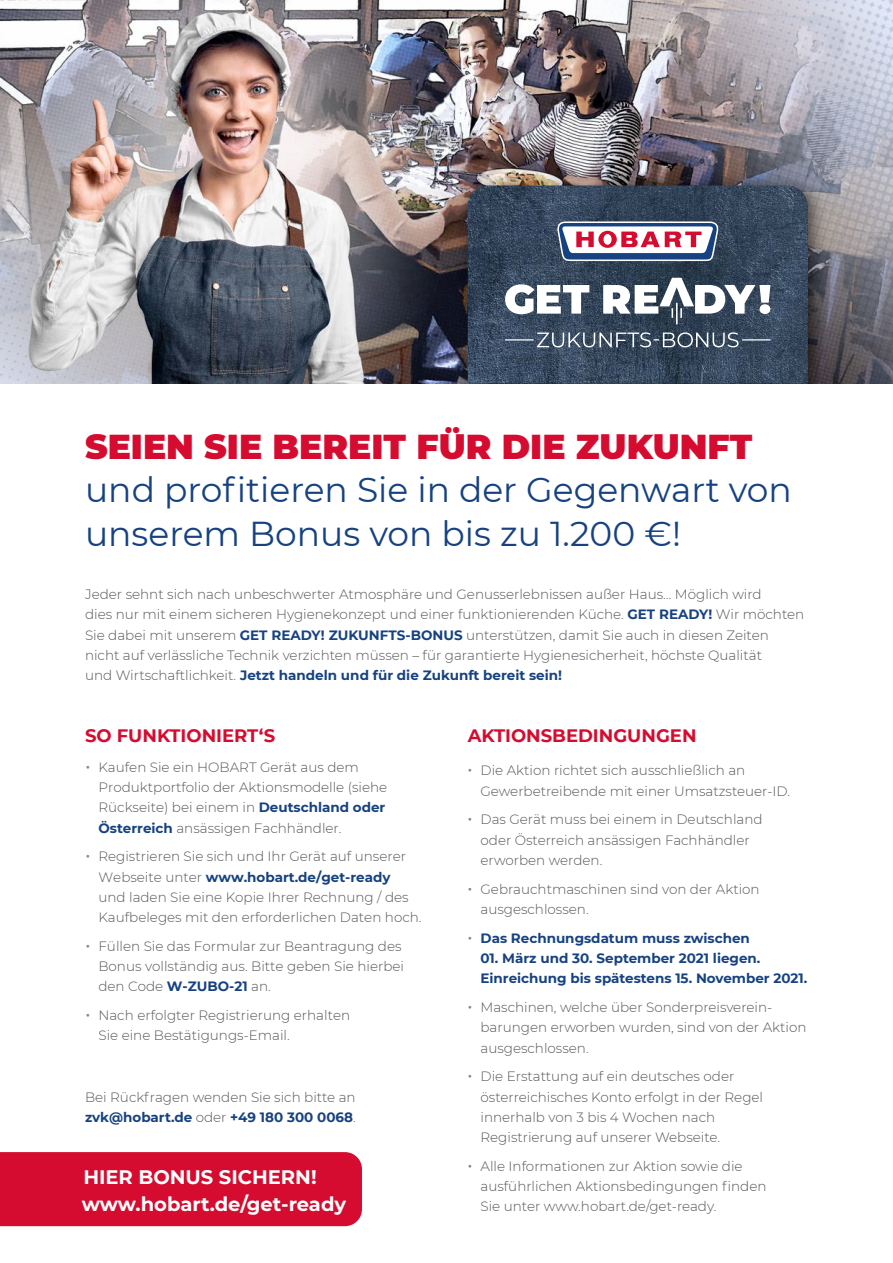
<style>
.page{position:relative;width:893px;height:1263px;background:#fff}
.page>*{position:absolute;margin:0;border:0;box-sizing:border-box;transform-origin:0 0}
.t1{font:34.5px/43.5px "Montserrat";color:#164282}
.t2{font:900 34.5px "Montserrat";color:#d50c2f}
.t3{font:700 19.5px/27px "Montserrat";color:#fff}
.t4{font:700 18px "Montserrat";color:#d50c2f}
.t5{font:300 13.5px/20.2px "Montserrat";color:#565656}
.t6{font:700 13.5px/20.2px "Montserrat";color:#164282}
.s1{font-weight:700;color:#164282}
.s2{font-weight:700;color:#878786}
.s3{color:#878786}
</style>
<div class="page">
<div style="left:0;top:1152px;width:362px;height:74px;background:#d50c2f"></div>
<img style="left:529px;top:0;width:364px;height:384px">
<div style="left:455px;top:173px;width:372px;height:211px;background:#000;opacity:.6"></div>
<img style="left:529px;top:185px;width:279px;height:199px">
<svg style="left:529px;top:332px;width:242px;height:15px;background:#5f6c7d"></svg>
<svg style="left:529px;top:278px;width:241px;height:46px"></svg>
<svg style="left:557px;top:221px;width:161px;height:40px"></svg>
<img style="left:0;top:0;width:529px;height:384px">
<h1 class="t2" style="left:85px;top:420px;width:669px">SEIEN SIE BEREIT FÜR DIE ZUKUNFT</h1>
<h1 class="t1" style="left:85px;top:467px;width:708px">und profitieren Sie in der Gegenwart von unserem Bonus von bis zu 1.200 €!</h1>
<p class="t5" style="left:85px;top:584px;width:721px">Jeder sehnt sich nach unbeschwerter Atmosphäre und Genusserlebnissen außer Haus… Möglich wird<br>dies nur mit einem sicheren Hygienekonzept und einer funktionierenden Küche. <span class="s1">GET READY!</span> Wir möchten Sie dabei mit unserem <span class="s1">GET READY! ZUKUNFTS-BONUS</span> unterstützen, damit Sie auch in diesen Zeiten nicht auf verlässliche Technik verzichten müssen – für garantierte Hygienesicherheit, höchste Qualität<br>und Wirtschaftlichkeit. <span class="s1">Jetzt handeln und für die Zukunft bereit sein!</span></p>
<h3 class="t4" style="left:85px;top:723px;width:192px">SO FUNKTIONIERT‘S</h3>
<p class="t5" style="left:98px;top:756px;width:290px;text-indent:-13px"><span class="s2">∙</span> Kaufen Sie ein HOBART Gerät aus dem Produktportfolio der Aktionsmodelle (siehe Rückseite) bei einem in <span class="s1">Deutschland oder Österreich</span> ansässigen Fachhändler.</p>
<p class="t5" style="left:98px;top:846px;width:325px;text-indent:-13px"><span class="s2">∙</span> Registrieren Sie sich und Ihr Gerät auf unserer Webseite unter <span class="s1">www.hobart.de/get-ready<br></span>und laden Sie eine Kopie Ihrer Rechnung / des Kaufbeleges mit den erforderlichen Daten hoch.</p>
<p class="t5" style="left:98px;top:935px;width:307px;text-indent:-13px"><span class="s2">∙</span> Füllen Sie das Formular zur Beantragung des<br>Bonus vollständig aus. Bitte geben Sie hierbei den Code <span class="s1">W-ZUBO-21</span> an.</p>
<p class="t5" style="left:98px;top:1005px;width:253px;text-indent:-13px"><span class="s2">∙</span> Nach erfolgter Registrierung erhalten<br>Sie eine Bestätigungs-Email.</p>
<p class="t5" style="left:85px;top:1086px;width:272px">Bei Rückfragen wenden Sie sich bitte an <span class="s1">zvk@hobart.de</span> oder <span class="s1">+49 180 300 0068</span>.</p>
<h2 class="t3" style="left:82px;top:1162px;width:266px">HIER BONUS SICHERN! www.hobart.de/get-ready</h2>
<h3 class="t4" style="left:468px;top:723px;width:230px">AKTIONSBEDINGUNGEN</h3>
<p class="t5" style="left:480px;top:760px;width:311px;text-indent:-13px"><span class="s2">∙</span> Die Aktion richtet sich ausschließlich an<br>Gewerbetreibende mit einer Umsatzsteuer-ID.</p>
<p class="t5" style="left:480px;top:809px;width:284px;text-indent:-13px"><span class="s2">∙</span> Das Gerät muss bei einem in Deutschland oder Österreich ansässigen Fachhändler erworben werden.</p>
<p class="t5" style="left:480px;top:878px;width:281px;text-indent:-13px"><span class="s2">∙</span> Gebrauchtmaschinen sind von der Aktion ausgeschlossen.</p>
<p class="t6" style="left:468px;top:927px;width:284px"><span class="s3">∙</span> Das Rechnungsdatum muss zwischen</p>
<p class="t6" style="left:480px;top:947px;width:328px">01. März und 30. September 2021 liegen.<br>Einreichung bis spätestens 15. November 2021.</p>
<p class="t5" style="left:480px;top:997px;width:328px;text-indent:-13px"><span class="s2">∙</span> Maschinen, welche über Sonderpreisverein&shy;barungen erworben wurden, sind von der Aktion ausgeschlossen.</p>
<p class="t5" style="left:480px;top:1066px;width:284px;text-indent:-13px"><span class="s2">∙</span> Die Erstattung auf ein deutsches oder österreichisches Konto erfolgt in der Regel innerhalb von 3 bis 4 Wochen nach Registrierung auf unserer Webseite.</p>
<p class="t5" style="left:480px;top:1155px;width:287px;text-indent:-13px"><span class="s2">∙</span> Alle Informationen zur Aktion sowie die ausführlichen Aktionsbedingungen finden<br>Sie unter www.hobart.de/get-ready.</p>
</div>
